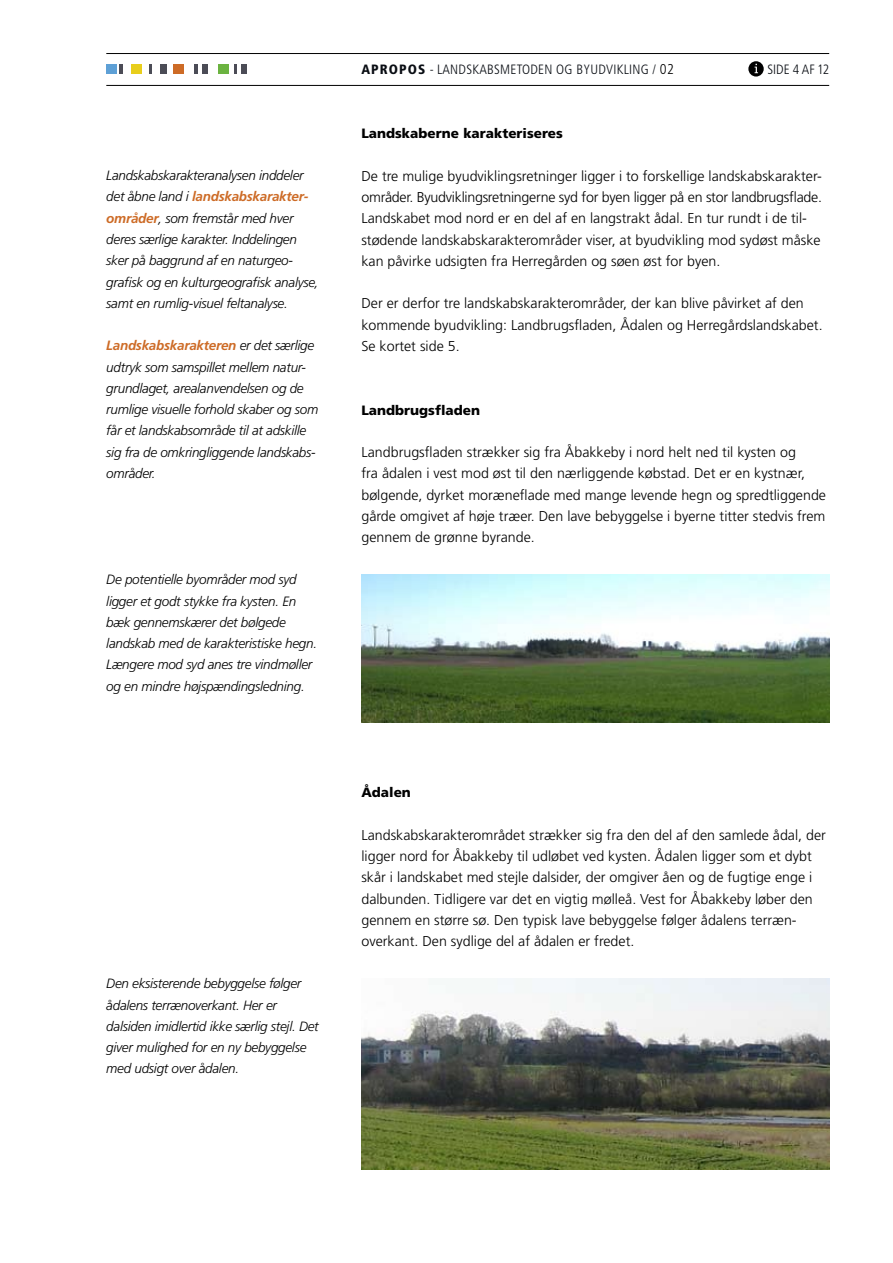
<style>
.page{position:relative;width:893px;height:1263px;background:#fff}
.page>*{position:absolute;margin:0;border:0;box-sizing:border-box;transform-origin:0 0}
.t1{font:300 14.25px/21.3px "Frutiger";color:#000}
.t2{font:italic 300 13.5px/21.3px "Frutiger";letter-spacing:-.02em;color:#000}
.t3{font:300 condensed 13.5px "Frutiger";letter-spacing:.02em;color:#090d13}
.t4{font:900 13.5px "Frutiger";color:#000}
.s1{font-weight:700;color:#cd6b26}
.s2{font-weight:900}
.s3{font-size:14.25px;color:#000}
</style>
<div class="page">
<div style="left:241px;top:64px;width:6px;height:10px;background:#4b4c56"></div>
<svg style="left:235px;top:64px;width:2px;height:10px"></svg>
<div style="left:202px;top:64px;width:5px;height:10px;background:#4b4c56"></div>
<svg style="left:194px;top:64px;width:3px;height:10px"></svg>
<div style="left:160px;top:64px;width:6px;height:10px;background:#4b4c56"></div>
<svg style="left:150px;top:64px;width:2px;height:10px"></svg>
<svg style="left:120px;top:64px;width:3px;height:10px"></svg>
<div style="left:106px;top:64px;width:10px;height:10px;background:#5ea0d6"></div>
<div style="left:219px;top:64px;width:10px;height:10px;background:#6bb340"></div>
<div style="left:173px;top:64px;width:10px;height:10px;background:#cd6b26"></div>
<div style="left:131px;top:64px;width:10px;height:10px;background:#e8ce1c"></div>
<hr style="left:106px;top:85px;width:723px;height:1px;background:#000">
<hr style="left:106px;top:53px;width:723px;height:1px;background:#000">
<svg style="left:748px;top:61px;width:16px;height:16px"></svg>
<svg style="left:755px;top:64px;width:3px;height:9px"></svg>
<img style="left:361px;top:574px;width:468px;height:149px">
<img style="left:361px;top:978px;width:468px;height:191px">
<p class="t2" style="left:106px;top:165px;width:214px">Landskabskarakteranalysen inddeler det åbne land i <span class="s1">landskabskarakter&shy;områder</span>, som fremstår med hver deres særlige karakter. Inddelingen sker på baggrund af en naturgeo&shy;grafisk og en kulturgeografisk analyse, samt en rumlig-visuel feltanalyse.</p>
<p class="t2" style="left:106px;top:335px;width:214px"><span class="s1">Landskabskarakteren</span> er det særlige udtryk som samspillet mellem natur&shy;grundlaget, arealanvendelsen og de rumlige visuelle forhold skaber og som får et landskabsområde til at adskille sig fra de omkringliggende landskabs&shy;områder.</p>
<p class="t2" style="left:106px;top:569px;width:212px">De potentielle byområder mod syd ligger et godt stykke fra kysten. En bæk gennemskærer det bølgede landskab med de karakteristiske hegn.<br>Længere mod syd anes tre vindmøller og en mindre højspændingsledning.</p>
<p class="t2" style="left:106px;top:973px;width:214px">Den eksisterende bebyggelse følger ådalens terrænoverkant. Her er dalsiden imidlertid ikke særlig stejl. Det giver mulighed for en ny bebyggelse med udsigt over ådalen.</p>
<p class="t3" style="left:361px;top:62px;width:314px"><span class="s2">APROPOS</span> - LANDSKABSMETODEN OG BYUDVIKLING / <span class="s3">02</span></p>
<p class="t3" style="left:767px;top:62px;width:63px">SIDE 4 AF 12</p>
<p class="t4" style="left:361px;top:125px;width:203px">Landskaberne karakteriseres</p>
<p class="t1" style="left:361px;top:165px;width:462px">De tre mulige byudviklingsretninger ligger i to forskellige landskabskarakter&shy;områder. Byudviklingsretningerne syd for byen ligger på en stor landbrugsflade.<br>Landskabet mod nord er en del af en langstrakt ådal. En tur rundt i de til&shy;stødende landskabskarakterområder viser, at byudvikling mod sydøst måske kan påvirke udsigten fra Herregården og søen øst for byen.</p>
<p class="t1" style="left:361px;top:293px;width:463px">Der er derfor tre landskabskarakterområder, der kan blive påvirket af den kommende byudvikling: Landbrugsfladen, Ådalen og Herregårdslandskabet.<br>Se kortet side 5.</p>
<p class="t4" style="left:361px;top:402px;width:120px">Landbrugsfladen</p>
<p class="t1" style="left:361px;top:442px;width:466px">Landbrugsfladen strækker sig fra Åbakkeby i nord helt ned til kysten og<br>fra ådalen i vest mod øst til den nærliggende købstad. Det er en kystnær, bølgende, dyrket moræneflade med mange levende hegn og spredtliggende gårde omgivet af høje træer. Den lave bebyggelse i byerne titter stedvis frem gennem de grønne byrande.</p>
<p class="t4" style="left:361px;top:784px;width:51px">Ådalen</p>
<p class="t1" style="left:361px;top:824px;width:466px">Landskabskarakterområdet strækker sig fra den del af den samlede ådal, der ligger nord for Åbakkeby til udløbet ved kysten. Ådalen ligger som et dybt skår i landskabet med stejle dalsider, der omgiver åen og de fugtige enge i dalbunden. Tidligere var det en vigtig mølleå. Vest for Åbakkeby løber den gennem en større sø. Den typisk lave bebyggelse følger ådalens terræn&shy;overkant. Den sydlige del af ådalen er fredet.</p>
</div>
